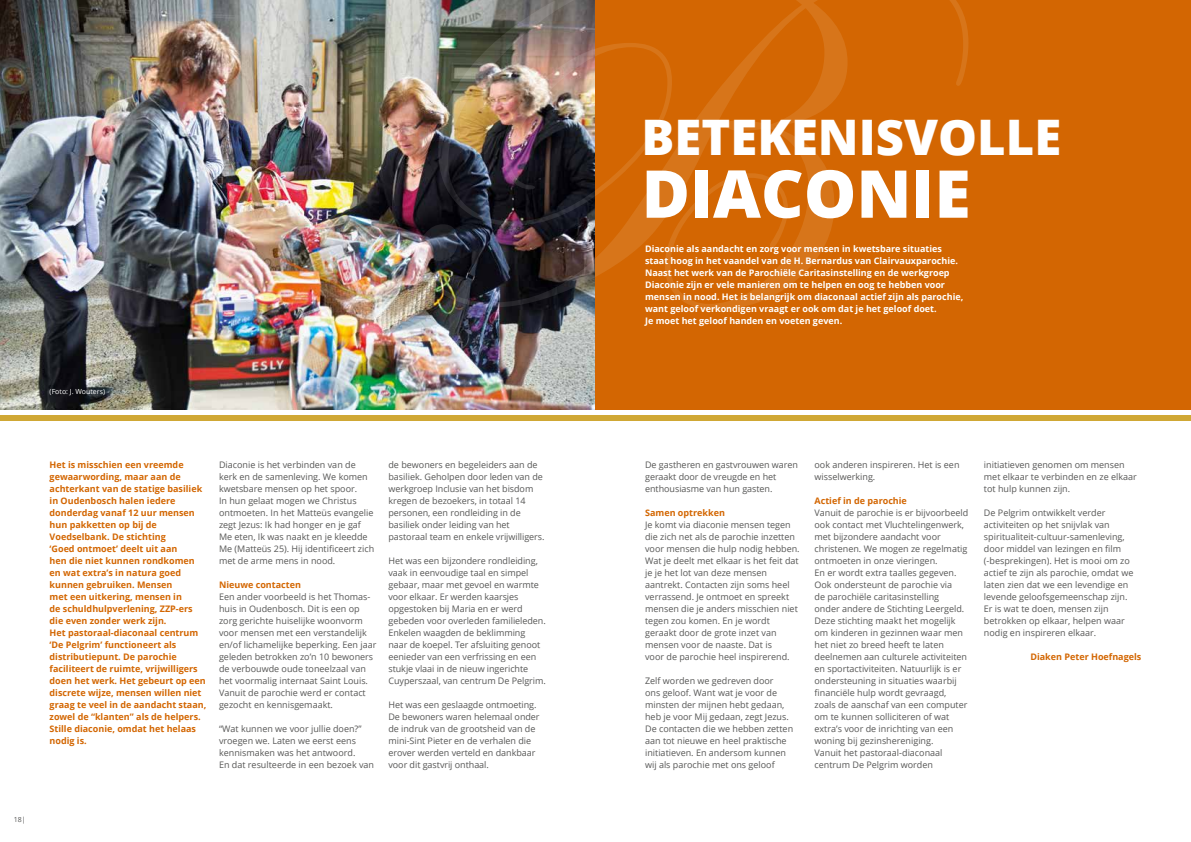
<style>
.page{position:relative;width:1191px;height:842px;background:#fff}
.page>*{position:absolute;margin:0;border:0;box-sizing:border-box;transform-origin:0 0}
.t1{font:500px "Edwardian Script ITC";color:#fff}
.t2{font:800 66px "Open Sans";color:#fff}
.t3{font:800 49px "Open Sans";color:#fff}
.t4{font:9px/12px "Open Sans";color:#575756}
.t5{font:700 9px/12px "Open Sans";color:#d36602}
.t6{font:700 9px/12px "Open Sans";color:#fff}
.t7{font:7px "Open Sans";color:#fff}
.t8{font:7px "Open Sans";color:#575756}
</style>
<div class="page">
<img style="left:0;top:0;width:595px;height:410px">
<div style="left:595px;top:0;width:596px;height:410px;background:#d36602"></div>
<div style="left:0;top:415px;width:595px;height:6px;background:#d0a835"></div>
<div style="left:595px;top:415px;width:596px;height:6px;background:#d0a835"></div>
<p class="t7" style="left:50px;top:386px;width:57px">(Foto: J. Wouters)</p>
<h1 class="t1" style="left:361px;top:-129px;width:466px">B</h1>
<h3 class="t3" style="left:641px;top:100px;width:421px">BETEKENISVOLLE</h3>
<h2 class="t2" style="left:641px;top:144px;width:331px">DIACONIE</h2>
<p class="t6" style="left:645px;top:243px;width:320px">Diaconie als aandacht en zorg voor mensen in kwetsbare situaties staat hoog in het vaandel van de H. Bernardus van Clairvauxparochie.<br>Naast het werk van de Parochiële Caritasinstelling en de werkgroep Diaconie zijn er vele manieren om te helpen en oog te hebben voor mensen in nood. Het is belangrijk om diaconaal actief zijn als parochie, want geloof verkondigen vraagt er ook om dat je het geloof doet.<br>Je moet het geloof handen en voeten geven.</p>
<p class="t8" style="left:14px;top:815px;width:13px">18|</p>
<p class="t5" style="left:50px;top:459px;width:158px">Het is misschien een vreemde gewaarwording, maar aan de achterkant van de statige basiliek in Oudenbosch halen iedere donderdag vanaf 12 uur mensen hun pakketten op bij de<br>Voedselbank. De stichting<br>‘Goed ontmoet’ deelt uit aan<br>hen die niet kunnen rondkomen en wat extra’s in natura goed kunnen gebruiken. Mensen<br>met een uitkering, mensen in<br>de schuldhulpverlening, ZZP-ers die even zonder werk zijn.<br>Het pastoraal-diaconaal centrum ‘De Pelgrim’ functioneert als distributiepunt. De parochie faciliteert de ruimte, vrijwilligers doen het werk. Het gebeurt op een discrete wijze, mensen willen niet graag te veel in de aandacht staan, zowel de “klanten” als de helpers.<br>Stille diaconie, omdat het helaas nodig is.</p>
<p class="t4" style="left:219px;top:458px;width:157px">Diaconie is het verbinden van de kerk en de samenleving. We komen kwetsbare mensen op het spoor.<br>In hun gelaat mogen we Christus ontmoeten. In het Matteüs evangelie zegt Jezus: Ik had honger en je gaf<br>Me eten, Ik was naakt en je kleedde<br>Me (Matteüs 25). Hij identificeert zich met de arme mens in nood.</p>
<p class="t5" style="left:219px;top:578px;width:83px">Nieuwe contacten</p>
<p class="t4" style="left:219px;top:590px;width:159px">Een ander voorbeeld is het Thomas&shy;huis in Oudenbosch. Dit is een op zorg gerichte huiselijke woonvorm voor mensen met een verstandelijk en/of lichamelijke beperking. Een jaar geleden betrokken zo’n 10 bewoners de verbouwde oude toneelzaal van het voormalig internaat Saint Louis.<br>Vanuit de parochie werd er contact gezocht en kennisgemaakt.</p>
<p class="t4" style="left:219px;top:722px;width:157px">“Wat kunnen we voor jullie doen?” vroegen we. Laten we eerst eens kennismaken was het antwoord.<br>En dat resulteerde in een bezoek van</p>
<p class="t4" style="left:388px;top:458px;width:158px">de bewoners en begeleiders aan de basiliek. Geholpen door leden van de werkgroep Inclusie van het bisdom kregen de bezoekers, in totaal 14 personen, een rondleiding in de basiliek onder leiding van het pastoraal team en enkele vrijwilligers.</p>
<p class="t4" style="left:388px;top:554px;width:159px">Het was een bijzondere rondleiding, vaak in eenvoudige taal en simpel gebaar, maar met gevoel en warmte voor elkaar. Er werden kaarsjes opgestoken bij Maria en er werd gebeden voor overleden familieleden.<br>Enkelen waagden de beklimming naar de koepel. Ter afsluiting genoot eenieder van een verfrissing en een stukje vlaai in de nieuw ingerichte Cuyperszaal, van centrum De Pelgrim.</p>
<p class="t4" style="left:388px;top:698px;width:153px">Het was een geslaagde ontmoeting.<br>De bewoners waren helemaal onder de indruk van de grootsheid van de mini-Sint Pieter en de verhalen die erover werden verteld en dankbaar voor dit gastvrij onthaal.</p>
<p class="t4" style="left:645px;top:459px;width:154px">De gastheren en gastvrouwen waren geraakt door de vreugde en het enthousiasme van hun gasten.</p>
<p class="t5" style="left:645px;top:507px;width:81px">Samen optrekken</p>
<p class="t4" style="left:645px;top:518px;width:156px">Je komt via diaconie mensen tegen die zich net als de parochie inzetten voor mensen die hulp nodig hebben.<br>Wat je deelt met elkaar is het feit dat je je het lot van deze mensen aantrekt. Contacten zijn soms heel verrassend. Je ontmoet en spreekt mensen die je anders misschien niet tegen zou komen. En je wordt geraakt door de grote inzet van mensen voor de naaste. Dat is<br>voor de parochie heel inspirerend.</p>
<p class="t4" style="left:645px;top:674px;width:150px">Zelf worden we gedreven door<br>ons geloof. Want wat je voor de minsten der mijnen hebt gedaan, heb je voor Mij gedaan, zegt Jezus.<br>De contacten die we hebben zetten aan tot nieuwe en heel praktische initiatieven. En andersom kunnen wij als parochie met ons geloof</p>
<p class="t4" style="left:814px;top:458px;width:146px">ook anderen inspireren. Het is een wisselwerking.</p>
<p class="t5" style="left:814px;top:494px;width:94px">Actief in de parochie</p>
<p class="t4" style="left:814px;top:506px;width:155px">Vanuit de parochie is er bijvoorbeeld ook contact met Vluchtelingenwerk, met bijzondere aandacht voor christenen. We mogen ze regelmatig ontmoeten in onze vieringen.<br>En er wordt extra taalles gegeven.<br>Ook ondersteunt de parochie via<br>de parochiële caritasinstelling<br>onder andere de Stichting Leergeld.<br>Deze stichting maakt het mogelijk om kinderen in gezinnen waar men het niet zo breed heeft te laten deelnemen aan culturele activiteiten en sportactiviteiten. Natuurlijk is er ondersteuning in situaties waarbij financiële hulp wordt gevraagd, zoals de aanschaf van een computer om te kunnen solliciteren of wat extra’s voor de inrichting van een woning bij gezinshereniging.<br>Vanuit het pastoraal-diaconaal centrum De Pelgrim worden</p>
<p class="t4" style="left:984px;top:458px;width:154px">initiatieven genomen om mensen met elkaar te verbinden en ze elkaar tot hulp kunnen zijn.</p>
<p class="t4" style="left:984px;top:506px;width:151px">De Pelgrim ontwikkelt verder activiteiten op het snijvlak van spiritualiteit-cultuur-samenleving, door middel van lezingen en film (-besprekingen). Het is mooi om zo actief te zijn als parochie, omdat we laten zien dat we een levendige en levende geloofsgemeenschap zijn.<br>Er is wat te doen, mensen zijn betrokken op elkaar, helpen waar nodig en inspireren elkaar.</p>
<p class="t5" style="left:1030px;top:650px;width:112px">Diaken Peter Hoefnagels</p>
</div>
